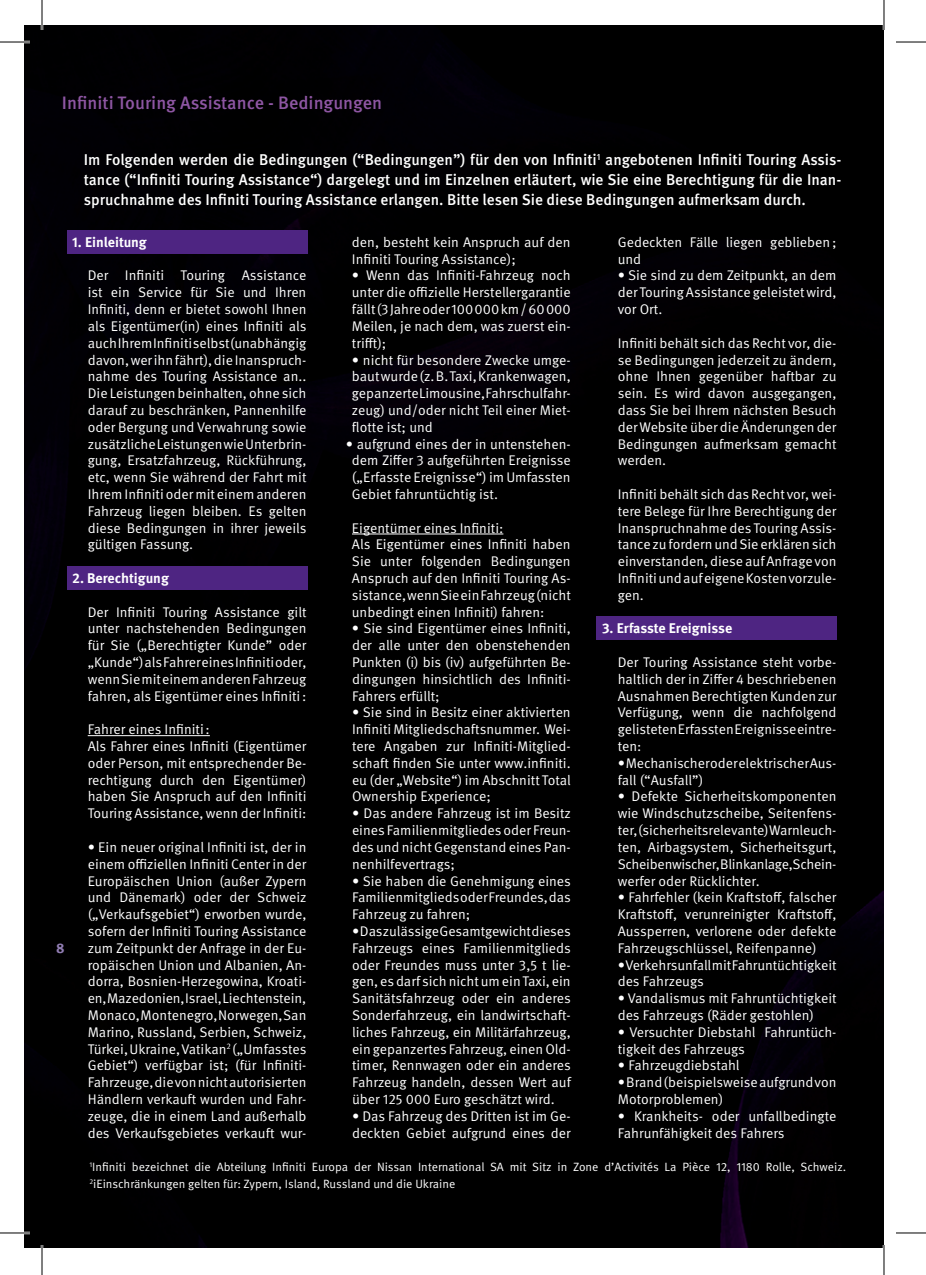
<style>
.page{position:relative;width:926px;height:1275px;background:#fff}
.page>*{position:absolute;margin:0;border:0;box-sizing:border-box;transform-origin:0 0}
.t1{font:500 18px "Infiniti Meta Pro";color:#8e56a3}
.t2{font:500 15.6px/20px "Infiniti Meta Pro";color:#fff;text-align:justify}
.t3{font:14px/16.8px "Infiniti Meta Pro";color:#fff;text-align:justify}
.t4{font:700 14px "Infiniti Meta Pro";letter-spacing:-.005em;color:#fff}
.t5{font:700 14px "Infiniti Meta Pro";color:#927eb4}
.t6{font:12px/16.8px "Infiniti Meta Pro";color:#fff}
</style>
<div class="page">
<div style="left:25px;top:25px;width:859px;height:1222px;background:#000"></div>
<div style="left:596px;top:616px;width:240px;height:24px;background:#4e2582"></div>
<div style="left:67px;top:230px;width:241px;height:23px;background:#4e2582"></div>
<div style="left:67px;top:566px;width:241px;height:23px;background:#4e2582"></div>
<hr style="left:88px;top:735px;width:122px;height:1px;background:#fff">
<hr style="left:352px;top:533px;width:151px;height:1px;background:#fff">
<hr style="left:0;top:41px;width:30px;height:2px;background:#fff">
<hr style="left:0;top:1231px;width:30px;height:3px;background:#fff">
<hr style="left:41px;top:0;width:2px;height:30px;background:#fff">
<hr style="left:41px;top:1245px;width:2px;height:30px;background:#fff">
<hr style="left:883px;top:0;width:2px;height:30px;background:#fff">
<hr style="left:883px;top:1245px;width:2px;height:30px;background:#fff">
<hr style="left:0;top:42px;width:30px;height:1px;background:#000">
<hr style="left:896px;top:42px;width:30px;height:1px;background:#000">
<hr style="left:0;top:1232px;width:30px;height:1px;background:#000">
<hr style="left:896px;top:1232px;width:30px;height:1px;background:#000">
<hr style="left:42px;top:0;width:1px;height:30px;background:#000">
<hr style="left:42px;top:1245px;width:1px;height:30px;background:#000">
<hr style="left:884px;top:0;width:1px;height:30px;background:#000">
<hr style="left:884px;top:1245px;width:1px;height:30px;background:#000">
<p class="t1" style="left:62px;top:92px;width:322px">Infiniti Touring Assistance - Bedingungen</p>
<p class="t5" style="left:56px;top:939px;width:10px">8</p>
<p class="t2" style="left:84px;top:150px;width:759px">Im Folgenden werden die Bedingungen (“Bedingungen”) für den von Infiniti<sup>1</sup> angebotenen Infiniti Touring Assis&shy;tance (“Infiniti Touring Assistance“) dargelegt und im Einzelnen erläutert, wie Sie eine Berechtigung für die Inan&shy;spruchnahme des Infiniti Touring Assistance erlangen. Bitte lesen Sie diese Bedingungen aufmerksam durch.</p>
<p class="t4" style="left:72px;top:233px;width:76px">1. Einleitung</p>
<p class="t3" style="left:88px;top:267px;width:220px">Der Infiniti Touring Assistance ist ein Service für Sie und Ihren Infiniti, denn er bietet sowohl Ihnen als Eigentümer(in) eines Infiniti als auch Ihrem Infiniti selbst (unabhängig davon, wer ihn fährt), die Inanspruch&shy;nahme des Touring Assistance an..<br>Die Leistungen beinhalten, ohne sich darauf zu beschränken, Pannenhilfe oder Bergung und Verwahrung sowie zusätzliche Leistungen wie Unterbrin&shy;gung, Ersatzfahrzeug, Rückführung, etc, wenn Sie während der Fahrt mit Ihrem Infiniti oder mit einem anderen Fahrzeug liegen bleiben. Es gelten diese Bedingungen in ihrer jeweils gültigen Fassung.</p>
<p class="t4" style="left:72px;top:569px;width:98px">2. Berechtigung</p>
<p class="t3" style="left:88px;top:603px;width:220px">Der Infiniti Touring Assistance gilt unter nachstehenden Bedingungen für Sie („Berechtigter Kunde” oder „Kunde“) als Fahrer eines Infiniti oder, wenn Sie mit einem anderen Fahrzeug fahren, als Eigentümer eines Infiniti:</p>
<p class="t3" style="left:88px;top:721px;width:220px;text-align:left">Fahrer eines Infiniti:<br>Als Fahrer eines Infiniti (Eigentümer oder Person, mit entsprechender Be&shy;rechtigung durch den Eigentümer) haben Sie Anspruch auf den Infiniti Touring Assistance, wenn der Infiniti:</p>
<p class="t3" style="left:88px;top:839px;width:220px">• Ein neuer original Infiniti ist, der in einem offiziellen Infiniti Center in der Europäischen Union (außer Zypern und Dänemark) oder der Schweiz („Verkaufsgebiet“) erworben wurde, sofern der Infiniti Touring Assistance zum Zeitpunkt der Anfrage in der Eu&shy;ropäischen Union und Albanien, An&shy;dorra, Bosnien-Herzegowina, Kroati&shy;en, Mazedonien, Israel, Liechtenstein, Monaco, Montenegro, Norwegen, San Marino, Russland, Serbien, Schweiz, Türkei, Ukraine, Vatikan<sup>2</sup> („Umfasstes Gebiet“) verfügbar ist; (für Infiniti-Fahrzeuge, die von nicht autorisierten Händlern verkauft wurden und Fahr&shy;zeuge, die in einem Land außerhalb des Verkaufsgebietes verkauft wur-</p>
<p class="t3" style="left:352px;top:234px;width:220px">den, besteht kein Anspruch auf den<br>Infiniti Touring Assistance);</p>
<p class="t3" style="left:352px;top:267px;width:220px">• Wenn das Infiniti-Fahrzeug noch unter die offizielle Herstellergarantie fällt (3 Jahre oder 100 000 km / 60 000<br>Meilen, je nach dem, was zuerst ein&shy;trifft);</p>
<p class="t3" style="left:352px;top:351px;width:220px">• nicht für besondere Zwecke umge&shy;baut wurde (z. B. Taxi, Krankenwagen, gepanzerte Limousine, Fahrschulfahr&shy;zeug) und/oder nicht Teil einer Miet&shy;flotte ist; und</p>
<p class="t3" style="left:352px;top:435px;width:220px;text-indent:-6px">• aufgrund eines der in untenstehen&shy;dem Ziffer 3 aufgeführten Ereignisse („Erfasste Ereignisse“) im Umfassten Gebiet fahruntüchtig ist.</p>
<p class="t3" style="left:352px;top:519px;width:220px;text-align:left">Eigentümer eines Infiniti:<br>Als Eigentümer eines Infiniti haben Sie unter folgenden Bedingungen Anspruch auf den Infiniti Touring As&shy;sistance, wenn Sie ein Fahrzeug (nicht unbedingt einen Infiniti) fahren:</p>
<p class="t3" style="left:352px;top:620px;width:220px">• Sie sind Eigentümer eines Infiniti, der alle unter den obenstehenden Punkten (i) bis (iv) aufgeführten Be&shy;dingungen hinsichtlich des Infiniti-Fahrers erfüllt;</p>
<p class="t3" style="left:352px;top:704px;width:220px">• Sie sind in Besitz einer aktivierten Infiniti Mitgliedschaftsnummer. Wei&shy;tere Angaben zur Infiniti-Mitglied&shy;schaft finden Sie unter www.infiniti. eu (der „Website“) im Abschnitt Total Ownership Experience;</p>
<p class="t3" style="left:352px;top:805px;width:220px">• Das andere Fahrzeug ist im Besitz eines Familienmitgliedes oder Freun&shy;des und nicht Gegenstand eines Pan&shy;nenhilfevertrags;</p>
<p class="t3" style="left:352px;top:872px;width:220px">• Sie haben die Genehmigung eines Familienmitglieds oder Freundes, das Fahrzeug zu fahren;</p>
<p class="t3" style="left:352px;top:923px;width:220px">•DaszulässigeGesamtgewichtdieses Fahrzeugs eines Familienmitglieds oder Freundes muss unter 3,5 t lie&shy;gen, es darf sich nicht um ein Taxi, ein Sanitätsfahrzeug oder ein anderes Sonderfahrzeug, ein landwirtschaft&shy;liches Fahrzeug, ein Militärfahrzeug, ein gepanzertes Fahrzeug, einen Old&shy;timer, Rennwagen oder ein anderes Fahrzeug handeln, dessen Wert auf über 125 000 Euro geschätzt wird.</p>
<p class="t3" style="left:352px;top:1107px;width:220px">• Das Fahrzeug des Dritten ist im Ge&shy;deckten Gebiet aufgrund eines der</p>
<p class="t3" style="left:618px;top:234px;width:220px">Gedeckten Fälle liegen geblieben; und</p>
<p class="t3" style="left:618px;top:267px;width:220px">• Sie sind zu dem Zeitpunkt, an dem der Touring Assistance geleistet wird, vor Ort.</p>
<p class="t3" style="left:618px;top:335px;width:220px">Infiniti behält sich das Recht vor, die&shy;se Bedingungen jederzeit zu ändern, ohne Ihnen gegenüber haftbar zu sein. Es wird davon ausgegangen, dass Sie bei Ihrem nächsten Besuch der Website über die Änderungen der Bedingungen aufmerksam gemacht werden.</p>
<p class="t3" style="left:618px;top:486px;width:220px">Infiniti behält sich das Recht vor, wei&shy;tere Belege für Ihre Berechtigung der Inanspruchnahme des Touring Assis&shy;tance zu fordern und Sie erklären sich einverstanden, diese auf Anfrage von Infiniti und auf eigene Kosten vorzule&shy;gen.</p>
<p class="t4" style="left:602px;top:619px;width:132px">3. Erfasste Ereignisse</p>
<p class="t3" style="left:618px;top:654px;width:220px">Der Touring Assistance steht vorbe&shy;haltlich der in Ziffer 4 beschriebenen Ausnahmen Berechtigten Kunden zur Verfügung, wenn die nachfolgend gelisteten Erfassten Ereignisse eintre&shy;ten:</p>
<p class="t3" style="left:618px;top:755px;width:220px">•MechanischeroderelektrischerAus&shy;fall (“Ausfall”)</p>
<p class="t3" style="left:618px;top:788px;width:220px">• Defekte Sicherheitskomponenten wie Windschutzscheibe, Seitenfens&shy;ter,(sicherheitsrelevante)Warnleuch&shy;ten, Airbagsystem, Sicherheitsgurt, Scheibenwischer, Blinkanlage, Schein&shy;werfer oder Rücklichter.</p>
<p class="t3" style="left:618px;top:889px;width:220px">• Fahrfehler (kein Kraftstoff, falscher Kraftstoff, verunreinigter Kraftstoff, Aussperren, verlorene oder defekte Fahrzeugschlüssel, Reifenpanne)</p>
<p class="t3" style="left:618px;top:956px;width:220px">•VerkehrsunfallmitFahruntüchtigkeit des Fahrzeugs</p>
<p class="t3" style="left:618px;top:990px;width:220px">• Vandalismus mit Fahruntüchtigkeit des Fahrzeugs (Räder gestohlen)</p>
<p class="t3" style="left:618px;top:1023px;width:220px">• Versuchter Diebstahl Fahruntüch&shy;tigkeit des Fahrzeugs</p>
<p class="t3" style="left:618px;top:1057px;width:123px">• Fahrzeugdiebstahl</p>
<p class="t3" style="left:618px;top:1074px;width:220px">•Brand(beispielsweiseaufgrundvon<br>Motorproblemen)</p>
<p class="t3" style="left:618px;top:1107px;width:220px">• Krankheits- oder unfallbedingte<br>Fahrunfähigkeit des Fahrers</p>
<p class="t6" style="left:89px;top:1158px;width:758px"><sup>1</sup>Infiniti bezeichnet die Abteilung Infiniti Europa der Nissan International SA mit Sitz in Zone d’Activités La Pièce 12, 1180 Rolle, Schweiz.<br><sup>2</sup>iEinschränkungen gelten für: Zypern, Island, Russland und die Ukraine</p>
</div>
